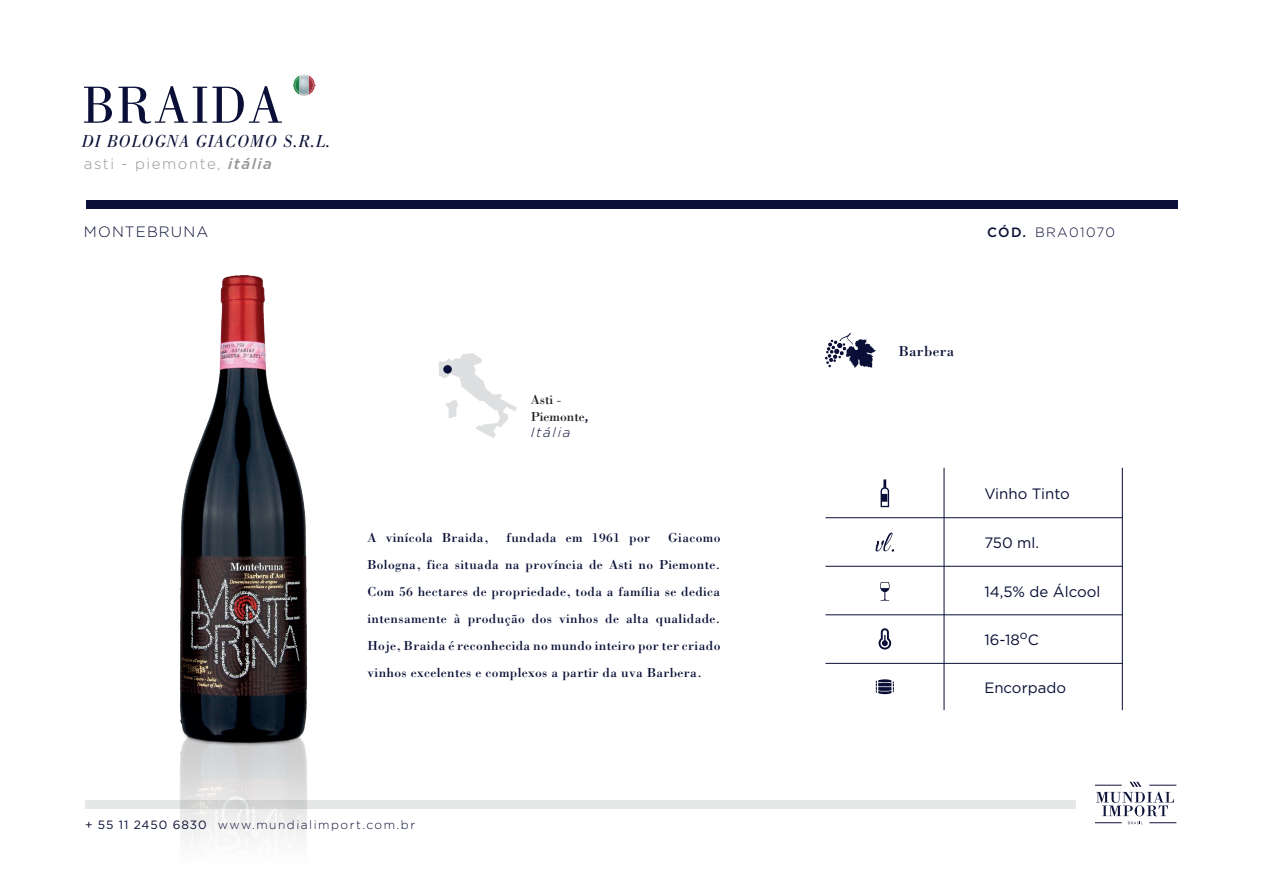
<style>
.page{position:relative;width:1263px;height:893px;background:#fff}
.page>*{position:absolute;margin:0;border:0;box-sizing:border-box;transform-origin:0 0}
.t1{font:54px "Bodoni Std";letter-spacing:.025em;color:#090f36}
.t2{font:italic 18px "Bodoni Std";letter-spacing:.05em;color:#090f36}
.t3{font:15px "Gotham";color:#090f36}
.t4{font:300 15px "Gotham";letter-spacing:.1em;color:#939598}
.t5{font:300 15px "Gotham";letter-spacing:.075em;color:#090f36}
.t6{font:15px "Bodoni Std";letter-spacing:.025em;color:#090f36}
.t7{font:13.5px/27px "Bodoni Std";letter-spacing:.025em;color:#090f36;text-align:justify}
.t8{font:13.5px/16.2px "Bodoni Std";color:#231f20}
.t9{font:300 13.5px "Gotham";letter-spacing:.1em;color:#090f36}
.t10{font:italic 300 13.5px "Gotham";letter-spacing:.125em;color:#090f36}
.t11{font:500 13.5px "Gotham";color:#090f36}
.t12{font:300 12px "Gotham";letter-spacing:.125em;color:#090f36}
.s1{font-weight:500;font-style:italic}
.s2{font-family:"Gotham";font-weight:500;color:#090f36}
.s3{font-weight:400}
</style>
<div class="page">
<svg style="left:876px;top:679px;width:18px;height:15px"></svg>
<svg style="left:878px;top:628px;width:13px;height:21px"></svg>
<svg style="left:880px;top:582px;width:10px;height:19px"></svg>
<svg style="left:880px;top:479px;width:9px;height:28px"></svg>
<svg style="left:1095px;top:822px;width:27px;height:1px"></svg>
<svg style="left:1149px;top:822px;width:27px;height:1px"></svg>
<svg style="left:1128px;top:822px;width:15px;height:2px"></svg>
<svg style="left:1095px;top:782px;width:81px;height:34px"></svg>
<svg style="left:825px;top:333px;width:51px;height:35px"></svg>
<div style="left:87px;top:200px;width:1091px;height:9px;background:#090f36"></div>
<div style="left:86px;top:800px;width:990px;height:8px;background:#e5e8e7"></div>
<hr style="left:944px;top:468px;width:1px;height:242px;background:#090f36">
<hr style="left:1122px;top:468px;width:1px;height:242px;background:#090f36">
<hr style="left:825px;top:517px;width:298px;height:1px;background:#090f36">
<hr style="left:825px;top:566px;width:298px;height:1px;background:#090f36">
<hr style="left:825px;top:615px;width:298px;height:1px;background:#090f36">
<hr style="left:825px;top:663px;width:298px;height:1px;background:#090f36">
<svg style="left:875px;top:532px;width:19px;height:20px"></svg>
<svg style="left:293px;top:74px;width:22px;height:22px"></svg>
<img style="left:179px;top:275px;width:128px;height:564px">
<svg style="left:439px;top:353px;width:78px;height:85px"></svg>
<div style="left:443px;top:365px;width:9px;height:9px;background:#090f36;border-radius:50%"></div>
<h1 class="t1" style="left:82px;top:75px;width:203px">BRAIDA</h1>
<h2 class="t2" style="left:82px;top:131px;width:250px">DI BOLOGNA GIACOMO S.R.L.</h2>
<p class="t4" style="left:84px;top:154px;width:190px">asti - piemonte, <span class="s1">itália</span></p>
<p class="t5" style="left:84px;top:222px;width:126px">MONTEBRUNA</p>
<p class="t8" style="left:531px;top:392px;width:59px">Asti -<br>Piemonte<span class="s2">,</span></p>
<p class="t10" style="left:531px;top:423px;width:41px">Itália</p>
<p class="t7" style="left:367px;top:524px;width:123px">A vinícola Braida,</p>
<p class="t7" style="left:507px;top:524px;width:145px">fundada em 1961 por</p>
<p class="t7" style="left:367px;top:524px;width:354px;text-indent:301px">Giacomo Bologna, fica situada na província de Asti no Piemonte.<br>Com 56 hectares de propriedade, toda a família se dedica intensamente à produção dos vinhos de alta qualidade.<br>Hoje, Braida é reconhecida no mundo inteiro por ter criado vinhos excelentes e complexos a partir da uva Barbera.</p>
<p class="t12" style="left:85px;top:817px;width:332px"><span class="s3">+ 55 11 2450 6830</span> www.mundialimport.com.br</p>
<p class="t11" style="left:987px;top:224px;width:40px">CÓD.</p>
<p class="t9" style="left:1035px;top:224px;width:82px">BRA01070</p>
<p class="t6" style="left:899px;top:342px;width:57px">Barbera</p>
<p class="t3" style="left:984px;top:484px;width:87px">Vinho Tinto</p>
<p class="t3" style="left:984px;top:533px;width:56px">750 ml.</p>
<p class="t3" style="left:984px;top:582px;width:118px">14,5% de Álcool</p>
<p class="t3" style="left:984px;top:630px;width:56px">16-18<sup>o</sup>C</p>
<p class="t3" style="left:984px;top:678px;width:83px">Encorpado</p>
</div>
